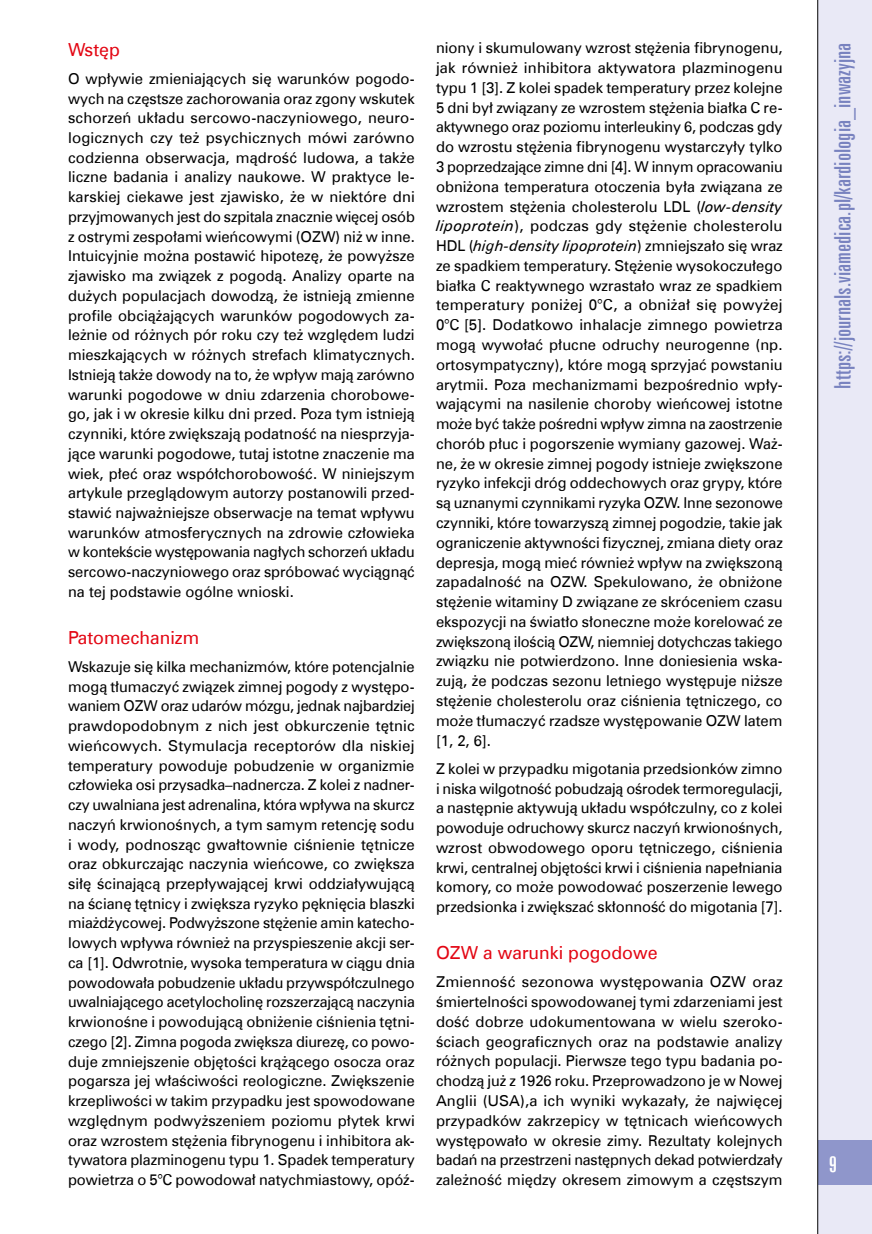
<style>
.page{position:relative;width:872px;height:1234px;background:#fff}
.page>*{position:absolute;margin:0;border:0;box-sizing:border-box;transform-origin:0 0}
.t1{font:22.5px "Zurich X Cn EU";color:#7882bf;scale:1.07 1}
.t2{font:22.5px "Zurich X Cn EU";color:#fff;scale:1.07 1}
.t3{font:18px "Zurich EU";color:#e30613}
.t4{font:15px/19.6px "Zurich EU";letter-spacing:-.005em;color:#000;text-align:justify}
.s1{font-style:italic}
</style>
<div class="page">
<div style="left:817px;top:0;width:55px;height:1233px;background:#e9e9f6"></div>
<div style="left:817px;top:1140px;width:55px;height:44px;background:#8f96cb"></div>
<hr style="left:817px;top:0;width:1px;height:1233px;background:#000">
<p class="t3" style="left:68px;top:38px;width:53px">Wstęp</p>
<p class="t4" style="left:68px;top:68px;width:348px">O wpływie zmieniających się warunków pogodo&shy;wych na częstsze zachorowania oraz zgony wskutek schorzeń układu sercowo-naczyniowego, neuro&shy;logicznych czy też psychicznych mówi zarówno codzienna obserwacja, mądrość ludowa, a także liczne badania i analizy naukowe. W praktyce le&shy;karskiej ciekawe jest zjawisko, że w niektóre dni przyjmowanych jest do szpitala znacznie więcej osób z ostrymi zespołami wieńcowymi (OZW) niż w inne.<br>Intuicyjnie można postawić hipotezę, że powyższe zjawisko ma związek z pogodą. Analizy oparte na dużych populacjach dowodzą, że istnieją zmienne profile obciążających warunków pogodowych za&shy;leżnie od różnych pór roku czy też względem ludzi mieszkających w różnych strefach klimatycznych.<br>Istnieją także dowody na to, że wpływ mają zarówno warunki pogodowe w dniu zdarzenia chorobowe&shy;go, jak i w okresie kilku dni przed. Poza tym istnieją czynniki, które zwiększają podatność na niesprzyja&shy;jące warunki pogodowe, tutaj istotne znaczenie ma wiek, płeć oraz współchorobowość. W niniejszym artykule przeglądowym autorzy postanowili przed&shy;stawić najważniejsze obserwacje na temat wpływu warunków atmosferycznych na zdrowie człowieka w kontekście występowania nagłych schorzeń układu sercowo-naczyniowego oraz spróbować wyciągnąć na tej podstawie ogólne wnioski.</p>
<p class="t3" style="left:68px;top:626px;width:133px">Patomechanizm</p>
<p class="t4" style="left:68px;top:656px;width:348px">Wskazuje się kilka mechanizmów, które potencjalnie mogą tłumaczyć związek zimnej pogody z występo&shy;waniem OZW oraz udarów mózgu, jednak najbardziej prawdopodobnym z nich jest obkurczenie tętnic wieńcowych. Stymulacja receptorów dla niskiej temperatury powoduje pobudzenie w organizmie człowieka osi przysadka–nadnercza. Z kolei z nadner&shy;czy uwalniana jest adrenalina, która wpływa na skurcz naczyń krwionośnych, a tym samym retencję sodu i wody, podnosząc gwałtownie ciśnienie tętnicze oraz obkurczając naczynia wieńcowe, co zwiększa siłę ścinającą przepływającej krwi oddziaływującą na ścianę tętnicy i zwiększa ryzyko pęknięcia blaszki miażdżycowej. Podwyższone stężenie amin katecho&shy;lowych wpływa również na przyspieszenie akcji ser&shy;ca [1]. Odwrotnie, wysoka temperatura w ciągu dnia powodowała pobudzenie układu przywspółczulnego uwalniającego acetylocholinę rozszerzającą naczynia krwionośne i powodującą obniżenie ciśnienia tętni&shy;czego [2]. Zimna pogoda zwiększa diurezę, co powo&shy;duje zmniejszenie objętości krążącego osocza oraz pogarsza jej właściwości reologiczne. Zwiększenie krzepliwości w takim przypadku jest spowodowane względnym podwyższeniem poziomu płytek krwi oraz wzrostem stężenia fibrynogenu i inhibitora ak&shy;tywatora plazminogenu typu 1. Spadek temperatury powietrza o 5°C powodował natychmiastowy, opóź-</p>
<p class="t4" style="left:436px;top:38px;width:348px">niony i skumulowany wzrost stężenia fibrynogenu, jak również inhibitora aktywatora plazminogenu typu 1 [3]. Z kolei spadek temperatury przez kolejne 5 dni był związany ze wzrostem stężenia białka C re&shy;aktywnego oraz poziomu interleukiny 6, podczas gdy do wzrostu stężenia fibrynogenu wystarczyły tylko 3 poprzedzające zimne dni [4]. W innym opracowaniu obniżona temperatura otoczenia była związana ze wzrostem stężenia cholesterolu LDL (<span class="s1">low-density lipoprotein</span>), podczas gdy stężenie cholesterolu HDL (<span class="s1">high-density lipoprotein</span>) zmniejszało się wraz ze spadkiem temperatury. Stężenie wysokoczułego białka C reaktywnego wzrastało wraz ze spadkiem temperatury poniżej 0°C, a obniżał się powyżej 0°C [5]. Dodatkowo inhalacje zimnego powietrza mogą wywołać płucne odruchy neurogenne (np. ortosympatyczny), które mogą sprzyjać powstaniu arytmii. Poza mechanizmami bezpośrednio wpły&shy;wającymi na nasilenie choroby wieńcowej istotne może być także pośredni wpływ zimna na zaostrzenie chorób płuc i pogorszenie wymiany gazowej. Waż&shy;ne, że w okresie zimnej pogody istnieje zwiększone ryzyko infekcji dróg oddechowych oraz grypy, które są uznanymi czynnikami ryzyka OZW. Inne sezonowe czynniki, które towarzyszą zimnej pogodzie, takie jak ograniczenie aktywności fizycznej, zmiana diety oraz depresja, mogą mieć również wpływ na zwiększoną zapadalność na OZW. Spekulowano, że obniżone stężenie witaminy D związane ze skróceniem czasu ekspozycji na światło słoneczne może korelować ze zwiększoną ilością OZW, niemniej dotychczas takiego związku nie potwierdzono. Inne doniesienia wska&shy;zują, że podczas sezonu letniego występuje niższe stężenie cholesterolu oraz ciśnienia tętniczego, co może tłumaczyć rzadsze występowanie OZW latem [1, 2, 6].</p>
<p class="t4" style="left:436px;top:758px;width:348px">Z kolei w przypadku migotania przedsionków zimno i niska wilgotność pobudzają ośrodek termoregulacji, a następnie aktywują układu współczulny, co z kolei powoduje odruchowy skurcz naczyń krwionośnych, wzrost obwodowego oporu tętniczego, ciśnienia krwi, centralnej objętości krwi i ciśnienia napełniania komory, co może powodować poszerzenie lewego przedsionka i zwiększać skłonność do migotania [7].</p>
<p class="t3" style="left:436px;top:941px;width:223px">OZW a warunki pogodowe</p>
<p class="t4" style="left:436px;top:971px;width:348px">Zmienność sezonowa występowania OZW oraz śmiertelności spowodowanej tymi zdarzeniami jest dość dobrze udokumentowana w wielu szeroko&shy;ściach geograficznych oraz na podstawie analizy różnych populacji. Pierwsze tego typu badania po&shy;chodzą już z 1926 roku. Przeprowadzono je w Nowej Anglii (USA),a ich wyniki wykazały, że najwięcej przypadków zakrzepicy w tętnicach wieńcowych występowało w okresie zimy. Rezultaty kolejnych badań na przestrzeni następnych dekad potwierdzały zależność między okresem zimowym a częstszym</p>
<h1 class="t1" style="left:829px;top:388px;width:325px;rotate:-90deg">https://journals.viamedica.pl/kardiologia_inwazyjna</h1>
<h1 class="t2" style="left:828px;top:1150px;width:9px">9</h1>
</div>
